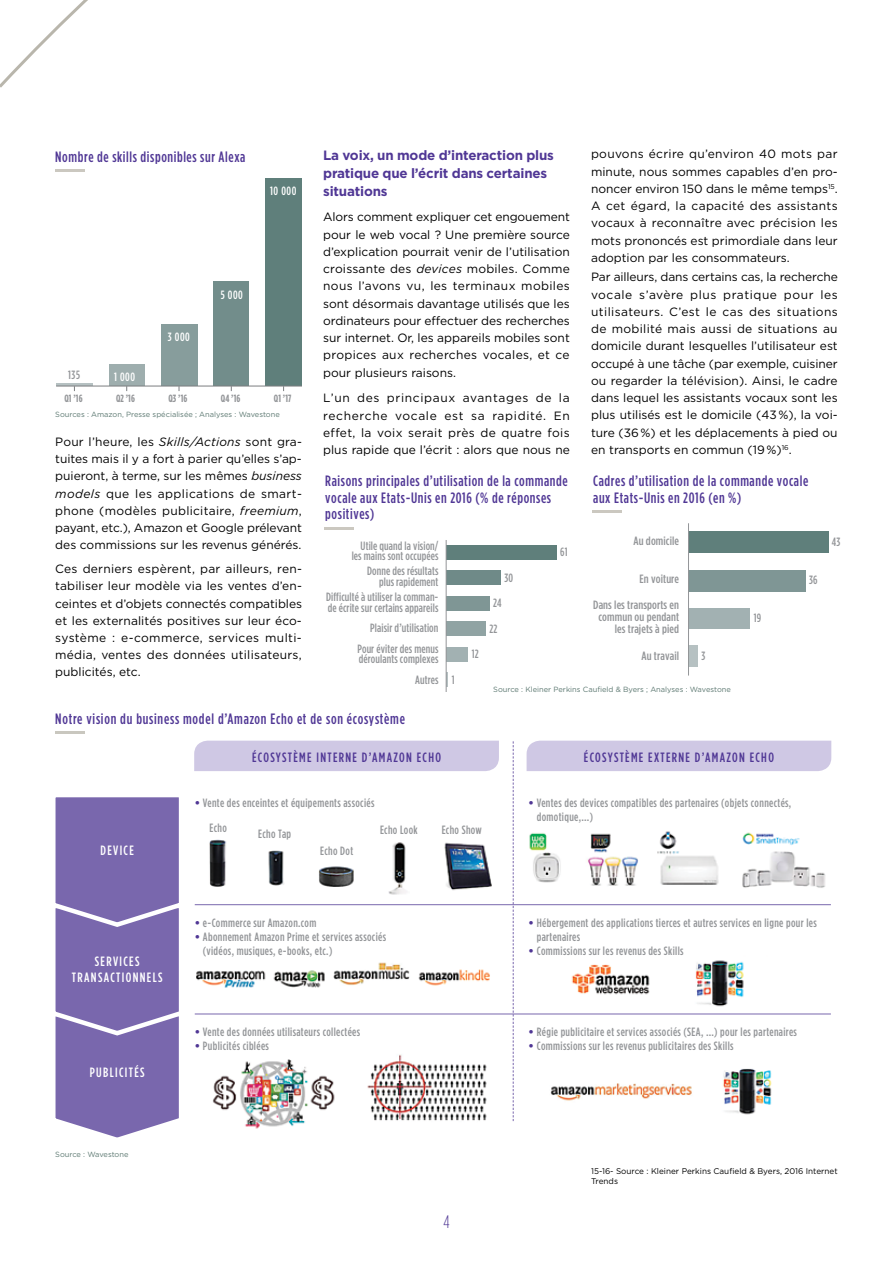
<style>
.page{position:relative;width:893px;height:1263px;background:#fff}
.page>*{position:absolute;margin:0;border:0;box-sizing:border-box;transform-origin:0 0}
.t1{font:300 18px "Gotham Condensed";color:#503795}
.t2{font:500 15px/16.5px "Gotham Condensed";letter-spacing:.04em;color:#503795}
.t3{font:700 13.5px/18px "Gotham";letter-spacing:-.01em;color:#503795}
.t4{font:500 13.5px "Gotham Condensed";letter-spacing:.1em;color:#503795}
.t5{font:500 13.5px/16.2px "Gotham Condensed";letter-spacing:.1em;color:#fff;text-align:center}
.t6{font:12px/17.2px "Gotham";color:#000;text-align:justify}
.t7{font:500 12px/14.4px "Gotham Condensed";letter-spacing:.03em;color:#939598}
.t8{font:500 12px/10.5px "Gotham Condensed";letter-spacing:.01em;color:#939598;text-align:right}
.t9{font:500 12px/26px "Gotham Condensed";letter-spacing:.01em;color:#939598;text-align:right;scale:1.07 1}
.t10{font:500 12px "Gotham Condensed";letter-spacing:.05em;color:#fff}
.t11{font:700 10.5px "Gotham Condensed";letter-spacing:.01em;color:#939598}
.t12{font:8.25px/10.5px "Gotham";color:#000}
.t13{font:7.5px "Gotham";letter-spacing:-.015em;color:#5d7972}
.s1{font-style:italic}
.s2{font-family:"Gotham";font-weight:700;color:#503795}
</style>
<div class="page">
<svg style="left:0;top:0;width:88px;height:88px"></svg>
<hr style="left:55px;top:169px;width:30px;height:3px;background:#cbc8c0">
<hr style="left:56px;top:383px;width:37px;height:3px;background:#b6c1c2">
<div style="left:109px;top:365px;width:36px;height:21px;background:#9eaeae"></div>
<div style="left:161px;top:324px;width:36px;height:62px;background:#879d9c"></div>
<div style="left:213px;top:282px;width:36px;height:104px;background:#728d8b"></div>
<div style="left:265px;top:178px;width:37px;height:208px;background:#5f7f7b"></div>
<hr style="left:56px;top:386px;width:246px;height:1px;background:#7b7d80">
<hr style="left:325px;top:527px;width:29px;height:3px;background:#cbc8c0">
<hr style="left:592px;top:511px;width:30px;height:2px;background:#cbc8c0">
<div style="left:446px;top:545px;width:110px;height:15px;background:#5f7f7b"></div>
<div style="left:446px;top:571px;width:55px;height:14px;background:#6f8a88"></div>
<div style="left:446px;top:596px;width:43px;height:15px;background:#7f9695"></div>
<div style="left:446px;top:622px;width:40px;height:14px;background:#90a3a3"></div>
<div style="left:446px;top:647px;width:22px;height:14px;background:#a2b1b2"></div>
<svg style="left:447px;top:672px;width:1px;height:14px"></svg>
<hr style="left:446px;top:540px;width:1px;height:151px;background:#939598">
<div style="left:688px;top:532px;width:140px;height:21px;background:#5f7f7b"></div>
<div style="left:688px;top:570px;width:118px;height:21px;background:#7f9695"></div>
<div style="left:688px;top:608px;width:62px;height:21px;background:#a2b1b2"></div>
<div style="left:688px;top:646px;width:10px;height:21px;background:#b6c1c2"></div>
<hr style="left:688px;top:523px;width:1px;height:152px;background:#939598">
<hr style="left:55px;top:731px;width:30px;height:3px;background:#c9c7bf">
<img style="left:195px;top:823px;width:636px;height:306px">
<div style="left:194px;top:741px;width:305px;height:30px;background:#cfc8e4"></div>
<div style="left:527px;top:741px;width:304px;height:30px;background:#cfc8e4"></div>
<svg style="left:513px;top:741px;width:1px;height:380px"></svg>
<hr style="left:195px;top:904px;width:636px;height:1px;background:#7967ad">
<hr style="left:195px;top:1013px;width:636px;height:1px;background:#7967ad">
<svg style="left:55px;top:797px;width:124px;height:341px;background:#8171b2"></svg>
<p class="t6" style="left:591px;top:145px;width:248px">pouvons écrire qu’environ 40 mots par minute, nous sommes capables d’en pro&shy;noncer environ 150 dans le même temps<sup>15</sup>.<br>A cet égard, la capacité des assistants vocaux à reconnaître avec précision les mots prononcés est primordiale dans leur adoption par les consommateurs.</p>
<p class="t6" style="left:591px;top:268px;width:248px">Par ailleurs, dans certains cas, la recherche vocale s’avère plus pratique pour les utilisateurs. C’est le cas des situations de mobilité mais aussi de situations au domicile durant lesquelles l’utilisateur est occupé à une tâche (par exemple, cuisiner ou regarder la télévision). Ainsi, le cadre dans lequel les assistants vocaux sont les plus utilisés est le domicile (43 %), la voi&shy;ture (36 %) et les déplacements à pied ou en transports en commun (19 %)<sup>16</sup>.</p>
<p class="t3" style="left:323px;top:146px;width:232px">La voix, un mode d’interaction plus pratique que l’écrit dans certaines situations</p>
<p class="t6" style="left:323px;top:208px;width:248px">Alors comment expliquer cet engouement pour le web vocal ? U ne première source d’explication pourrait venir de l’utilisation croissante des <span class="s1">devices</span> mobiles. Comme nous l’avons vu, les terminaux mobiles sont désormais davantage utilisés que les ordinateurs pour effectuer des recherches sur internet. Or, les appareils mobiles sont propices aux recherches vocales, et ce pour plusieurs raisons.</p>
<p class="t6" style="left:323px;top:389px;width:248px">L’un des principaux avantages de la recherche vocale est sa rapidité. En effet, la voix serait près de quatre fois plus rapide que l’écrit : alors que nous ne</p>
<p class="t2" style="left:55px;top:148px;width:192px">Nombre de skills disponibles sur Alexa</p>
<p class="t10" style="left:270px;top:184px;width:28px">10 000</p>
<p class="t10" style="left:221px;top:288px;width:24px">5 000</p>
<p class="t10" style="left:168px;top:330px;width:24px">3 000</p>
<p class="t8" style="left:68px;top:369px;width:13px">135</p>
<p class="t10" style="left:114px;top:370px;width:23px">1 000</p>
<p class="t11" style="left:64px;top:392px;width:20px">Q1 ’16</p>
<p class="t11" style="left:116px;top:392px;width:20px">Q2 ’16</p>
<p class="t11" style="left:168px;top:392px;width:20px">Q3 ’16</p>
<p class="t11" style="left:221px;top:392px;width:21px">Q4 ’16</p>
<p class="t11" style="left:274px;top:392px;width:19px">Q1 ’17</p>
<p class="t13" style="left:55px;top:410px;width:226px">Sources : Amazon, Presse spécialisée ; Analyses : Wavestone</p>
<p class="t6" style="left:55px;top:433px;width:248px">Pour l’heure, les <span class="s1">Skills/Actions</span> sont gra&shy;tuites mais il y a fort à parier qu’elles s’ap&shy;puieront, à terme, sur les mêmes <span class="s1">business models</span> que les applications de smart&shy;phone (modèles publicitaire, <span class="s1">freemium</span>, payant, etc.), Amazon et Google prélevant des commissions sur les revenus générés.</p>
<p class="t6" style="left:55px;top:560px;width:248px">Ces derniers espèrent, par ailleurs, ren&shy;tabiliser leur modèle via les ventes d’en&shy;ceintes et d’objets connectés compatibles et les externalités positives sur leur éco&shy;système : e-commerce, services multi&shy;média, ventes des données utilisateurs, publicités, etc.</p>
<p class="t2" style="left:325px;top:472px;width:244px">Raisons principales d’utilisation de la commande vocale aux Etats-Unis en 2016 (% de réponses positives)</p>
<p class="t2" style="left:593px;top:472px;width:217px">Cadres d’utilisation de la commande vocale aux Etats-Unis en 2016 (en %)</p>
<p class="t8" style="left:560px;top:547px;width:9px">61</p>
<p class="t8" style="left:504px;top:572px;width:10px">30</p>
<p class="t8" style="left:352px;top:540px;width:88px">Utile quand la vision/ les mains sont occupées</p>
<p class="t9" style="left:633px;top:527px;width:44px">Au domicile</p>
<p class="t9" style="left:593px;top:566px;width:82px">En voiture<br>Dans les transports en</p>
<p class="t9" style="left:598px;top:611px;width:77px;line-height:12px">commun ou pendant les trajets à pied</p>
<p class="t9" style="left:641px;top:642px;width:37px">Au travail</p>
<p class="t8" style="left:832px;top:536px;width:10px">43</p>
<p class="t8" style="left:367px;top:566px;width:73px">Donne des résultats plus rapidement</p>
<p class="t8" style="left:326px;top:591px;width:114px;text-align:left">Difficulté à utiliser la comman&shy;de écrite sur certains appareils</p>
<p class="t8" style="left:357px;top:617px;width:83px;line-height:20.9px">Plaisir d’utilisation<br>Pour éviter des menus</p>
<p class="t8" style="left:359px;top:649px;width:81px;line-height:20.2px">déroulants complexes<br>Autres</p>
<p class="t2" style="left:55px;top:710px;width:351px">Notre vision du business model d’Amazon Echo et de son écosystème</p>
<p class="t8" style="left:809px;top:575px;width:10px">36</p>
<p class="t8" style="left:493px;top:598px;width:10px">24</p>
<p class="t8" style="left:754px;top:612px;width:9px">19</p>
<p class="t8" style="left:489px;top:623px;width:9px">22</p>
<p class="t8" style="left:472px;top:649px;width:8px">12</p>
<p class="t8" style="left:701px;top:650px;width:5px">3</p>
<p class="t8" style="left:452px;top:674px;width:4px">1</p>
<p class="t13" style="left:493px;top:684px;width:239px">Source : Kleiner Perkins Caufield &amp; Byers ; Analyses : Wavestone</p>
<p class="t4" style="left:252px;top:749px;width:190px">écosystème interne d’Amazon Echo</p>
<p class="t4" style="left:584px;top:749px;width:191px">écosystème externe d’Amazon Echo</p>
<p class="t5" style="left:100px;top:842px;width:35px">Device</p>
<p class="t5" style="left:72px;top:952px;width:87px">Services transactionnels</p>
<p class="t5" style="left:90px;top:1064px;width:56px">Publicités</p>
<p class="t13" style="left:55px;top:1150px;width:75px">Source : Wavestone</p>
<p class="t7" style="left:194px;top:795px;width:182px"><span class="s2">•</span> Vente des enceintes et équipements associés</p>
<p class="t7" style="left:537px;top:795px;width:256px;text-indent:-9px"><span class="s2">•</span> Ventes des devices compatibles des partenaires (objets connectés, domotique,…)</p>
<p class="t8" style="left:209px;top:822px;width:19px">Echo</p>
<p class="t8" style="left:380px;top:824px;width:39px">Echo Look</p>
<p class="t8" style="left:442px;top:824px;width:42px">Echo Show</p>
<p class="t8" style="left:258px;top:828px;width:34px">Echo Tap</p>
<p class="t8" style="left:320px;top:845px;width:35px">Echo Dot</p>
<p class="t8" style="left:194px;top:917px;width:124px"><span class="s2">•</span> e-Commerce sur Amazon.com</p>
<p class="t7" style="left:203px;top:929px;width:185px;text-indent:-9px"><span class="s2">•</span> Abonnement Amazon Prime et services associés (vidéos, musiques, e-books, etc.)</p>
<p class="t7" style="left:194px;top:1024px;width:167px"><span class="s2">•</span> Vente des données utilisateurs collectées</p>
<p class="t7" style="left:194px;top:1038px;width:76px"><span class="s2">•</span> Publicités ciblées</p>
<h1 class="t1" style="left:443px;top:1212px;width:8px">4</h1>
<p class="t7" style="left:537px;top:915px;width:281px;text-indent:-9px"><span class="s2">•</span> Hébergement des applications tierces et autres services en ligne pour les partenaires</p>
<p class="t7" style="left:528px;top:944px;width:157px"><span class="s2">•</span> Commissions sur les revenus des Skills</p>
<p class="t7" style="left:528px;top:1024px;width:270px"><span class="s2">•</span> Régie publicitaire et services associés (SEA, …) pour les partenaires</p>
<p class="t7" style="left:528px;top:1038px;width:207px"><span class="s2">•</span> Commissions sur les revenus publicitaires des Skills</p>
<p class="t12" style="left:591px;top:1165px;width:248px">15-16- Source : Kleiner Perkins Caufield &amp; Byers, 2016 I nternet<br>Trends</p>
</div>
